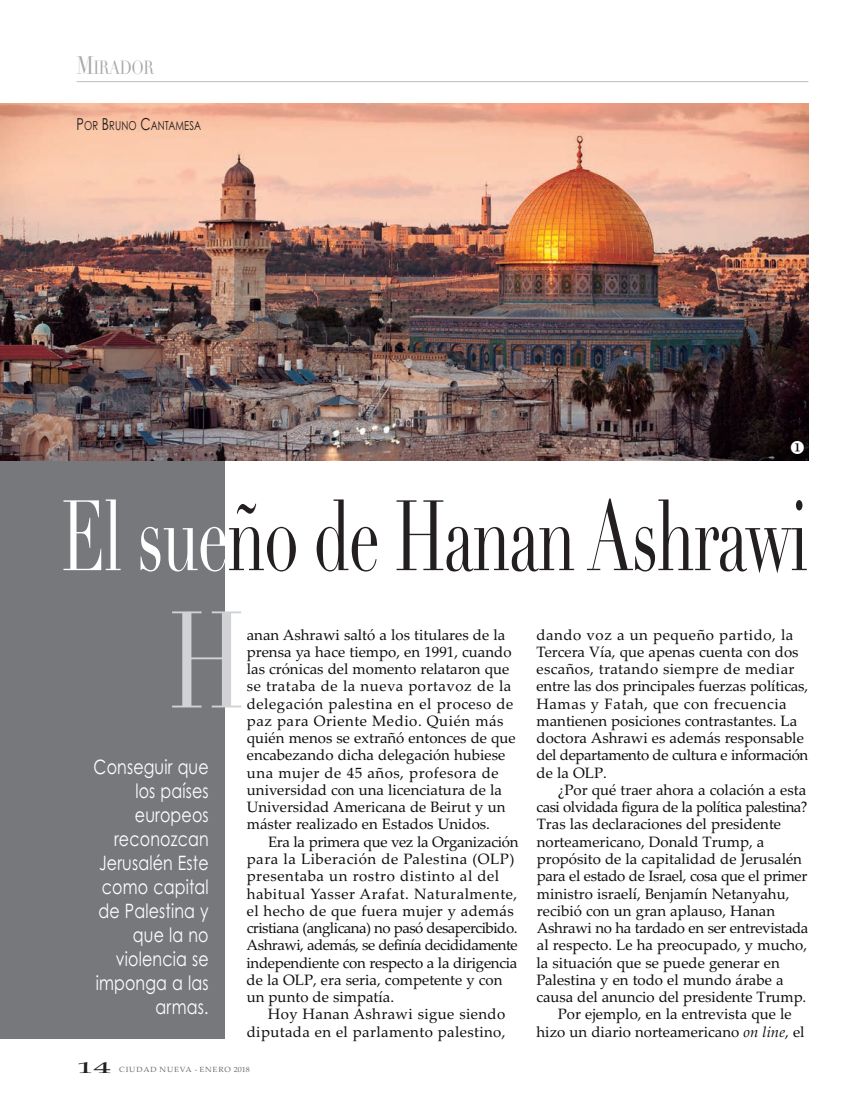
<style>
.page{position:relative;width:851px;height:1106px;background:#fff}
.page>*{position:absolute;margin:0;border:0;box-sizing:border-box;transform-origin:0 0}
.t1{font:134.85px "Didot";color:#d1d2d4;scale:.68 1}
.t2{font:97.95px "Didot";letter-spacing:-.02em;color:#231f20;scale:.63 1}
.t3{font:19.8px/24px "Century Gothic";letter-spacing:.01em;color:#fff;text-align:right;scale:.8 1}
.t4{font:18.75px "Didot";letter-spacing:-.035em;color:#a8a9ad;scale:.8 1}
.t5{font:15.75px "Palatino Linotype";color:#231f20;scale:2.26 1}
.t6{font:15px/17.2px "Palatino Linotype";color:#0f0b0b}
.t7{font:15px "Palatino Linotype";letter-spacing:-.02em;color:#0f0b0b}
.t8{font:15px/17.2px "Palatino Linotype";letter-spacing:.025em;color:#0f0b0b;text-align:right}
.t9{font:15px "Palatino Linotype";letter-spacing:-.03em;color:#0f0b0b}
.t10{font:12.3px "Century Gothic";letter-spacing:.01em;color:#231f20;scale:.76 1}
.t11{font:7.5px "Palatino Linotype";letter-spacing:.095em;color:#6c6d70;scale:1.08 1}
.s1{font-size:24.9px}
.s2{font-size:16.5px}
.s3{color:#fff}
.s4{font-style:italic}
</style>
<div class="page">
<div style="left:0;top:103px;width:225px;height:936px;background:#76787b"></div>
<img style="left:0;top:103px;width:808px;height:357px">
<hr style="left:77px;top:81px;width:731px;height:1px;background:#bcbdc0">
<svg style="left:790px;top:441px;width:13px;height:13px"></svg>
<p class="t4" style="left:77px;top:56px;width:98px"><span class="s1">M</span>IRADOR</p>
<p class="t10" style="left:77px;top:119px;width:165px"><span class="s2">P</span>OR <span class="s2">B</span>RUNO <span class="s2">C</span>ANTAMESA</p>
<h2 class="t2" style="left:62px;top:477px;width:1186px"><span class="s3">El sue</span>ño de Hanan Ashrawi</h2>
<h1 class="t1" style="left:169px;top:580px;width:111px">H</h1>
<p class="t6" style="left:247px;top:626px;width:270px">anan Ashrawi saltó a los titulares de la prensa ya hace tiempo, en 1991, cuando las crónicas del momento relataron que se trataba de la nueva portavoz de la delegación palestina en el proceso de paz para Oriente Medio. Quién más quién menos se extrañó entonces de que encabezando dicha delegación hubiese una mujer de 45 años, profesora de universidad con una licenciatura de la Universidad Americana de Beirut y un máster realizado en Estados Unidos.</p>
<p class="t6" style="left:246px;top:833px;width:273px;text-indent:22px">Era la primera que vez la Organización para la Liberación de Palestina (OLP) presentaba un rostro distinto al del habitual Yasser Arafat. Naturalmente, el hecho de que fuera mujer y además cristiana (anglicana) no pasó desapercibido.<br>Ashrawi, además, se definía decididamente independiente con respecto a la dirigencia de la OLP, era seria, competente y con un punto de simpatía.</p>
<p class="t8" style="left:247px;top:1005px;width:260px">Hoy Hanan Ashrawi sigue siendo diputada en el parlamento palestino,</p>
<h3 class="t3" style="left:94px;top:755px;width:145px">Conseguir que los países europeos reconozcan<br>Jerusalén Este como capital de Palestina y que la no violencia se imponga a las armas.</h3>
<p class="t5" style="left:77px;top:1057px;width:17px">14</p>
<p class="t11" style="left:119px;top:1065px;width:122px">CIUDAD NUEVA - ENERO 2018</p>
<p class="t6" style="left:536px;top:626px;width:273px">dando voz a un pequeño partido, la Tercera Vía, que apenas cuenta con dos escaños, tratando siempre de mediar entre las dos principales fuerzas políticas, Hamas y Fatah, que con frecuencia mantienen posiciones contrastantes. La doctora Ashrawi es además responsable del departamento de cultura e información de la OLP.</p>
<p class="t6" style="left:557px;top:781px;width:250px">¿Por qué traer ahora a colación a esta</p>
<p class="t9" style="left:536px;top:798px;width:272px">casi olvidada figura de la política palestina?</p>
<p class="t6" style="left:536px;top:815px;width:246px">Tras las declaraciones del presidente</p>
<p class="t6" style="left:536px;top:833px;width:229px">norteamericano, Donald Trump, a</p>
<p class="t6" style="left:536px;top:850px;width:267px">propósito de la capitalidad de Jerusalén</p>
<p class="t7" style="left:536px;top:867px;width:272px">para el estado de Israel, cosa que el primer</p>
<p class="t6" style="left:537px;top:884px;width:254px">ministro israelí, Benjamín Netanyahu,</p>
<p class="t6" style="left:537px;top:902px;width:240px">recibió con un gran aplauso, Hanan</p>
<p class="t7" style="left:537px;top:919px;width:273px">Ashrawi no ha tardado en ser entrevistada</p>
<p class="t6" style="left:537px;top:936px;width:271px">al respecto. Le ha preocupado, y mucho,</p>
<p class="t6" style="left:536px;top:953px;width:245px">la situación que se puede generar en</p>
<p class="t6" style="left:536px;top:971px;width:248px">Palestina y en todo el mundo árabe a</p>
<p class="t6" style="left:536px;top:988px;width:271px">causa del anuncio del presidente Trump.</p>
<p class="t6" style="left:557px;top:1005px;width:235px">Por ejemplo, en la entrevista que le</p>
<p class="t6" style="left:536px;top:1022px;width:269px">hizo un diario norteamericano <span class="s4">on line</span>, el</p>
</div>
